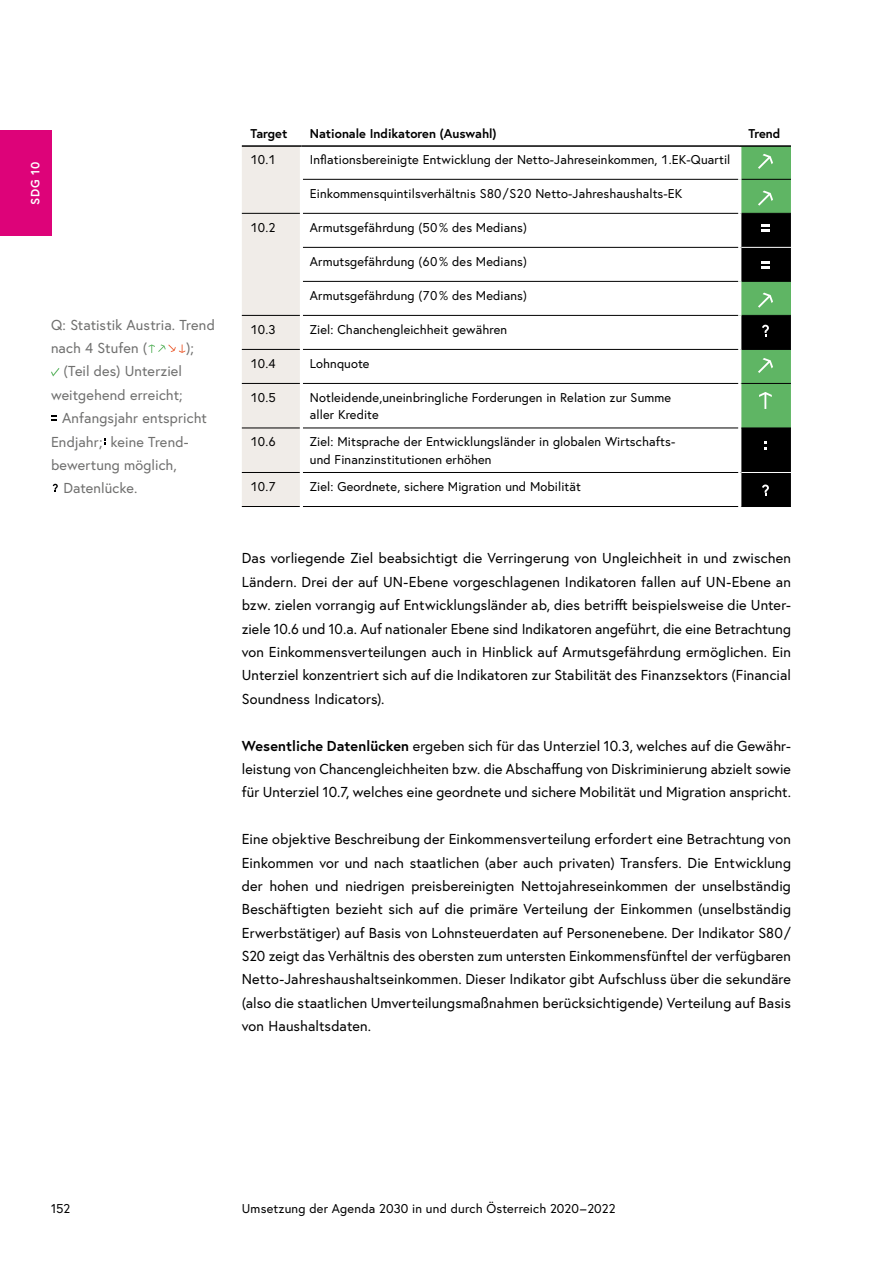
<style>
.page{position:relative;width:893px;height:1263px;background:#fff}
.page>*{position:absolute;margin:0;border:0;box-sizing:border-box;transform-origin:0 0}
.t1{font:14.4px/23.4px "Europa Austria";letter-spacing:.005em;color:#000;text-align:justify}
.t2{font:14.4px/23.4px "Europa Austria";letter-spacing:.005em;color:#6f6f6e}
.t3{font:12.75px/17.5px "Europa Austria";letter-spacing:.01em;color:#000}
.t4{font:700 12.75px "Europa Austria";color:#000}
.t5{font:700 12px "Europa Austria";color:#fff}
.s1{font-weight:700}
</style>
<div class="page">
<div style="left:0;top:131px;width:51px;height:105px;background:#dd0379"></div>
<div style="left:242px;top:147px;width:58px;height:359px;background:#f0ece8"></div>
<div style="left:740px;top:146px;width:51px;height:33px;background:#5fb564"></div>
<hr style="left:303px;top:179px;width:435px;height:1px;background:#000">
<hr style="left:303px;top:213px;width:435px;height:1px;background:#000">
<hr style="left:303px;top:247px;width:435px;height:1px;background:#000">
<hr style="left:303px;top:281px;width:435px;height:1px;background:#000">
<hr style="left:303px;top:315px;width:435px;height:1px;background:#000">
<hr style="left:303px;top:349px;width:435px;height:1px;background:#000">
<hr style="left:303px;top:383px;width:435px;height:1px;background:#000">
<hr style="left:303px;top:428px;width:435px;height:1px;background:#000">
<hr style="left:303px;top:472px;width:435px;height:1px;background:#000">
<hr style="left:303px;top:506px;width:435px;height:1px;background:#000">
<hr style="left:242px;top:213px;width:58px;height:1px;background:#000">
<hr style="left:242px;top:315px;width:58px;height:1px;background:#000">
<hr style="left:242px;top:428px;width:58px;height:1px;background:#000">
<hr style="left:242px;top:472px;width:58px;height:1px;background:#000">
<hr style="left:242px;top:506px;width:58px;height:1px;background:#000">
<hr style="left:738px;top:147px;width:3px;height:32px;background:#fff">
<hr style="left:242px;top:349px;width:58px;height:1px;background:#000">
<hr style="left:242px;top:383px;width:58px;height:1px;background:#000">
<hr style="left:242px;top:145px;width:59px;height:2px;background:#000">
<hr style="left:301px;top:145px;width:439px;height:2px;background:#000">
<hr style="left:740px;top:145px;width:51px;height:2px;background:#000">
<hr style="left:741px;top:506px;width:50px;height:1px;background:#000">
<svg style="left:758px;top:154px;width:15px;height:15px"></svg>
<svg style="left:740px;top:179px;width:51px;height:327px"></svg>
<svg style="left:149px;top:344px;width:36px;height:9px"></svg>
<svg style="left:51px;top:368px;width:8px;height:8px"></svg>
<svg style="left:52px;top:415px;width:5px;height:6px"></svg>
<svg style="left:104px;top:438px;width:2px;height:7px"></svg>
<svg style="left:53px;top:484px;width:5px;height:8px"></svg>
<p class="t5" style="left:27px;top:205px;width:45px;rotate:-90deg">SDG 10</p>
<p class="t2" style="left:51px;top:313px;width:165px">Q: Statistik Austria. Trend nach 4 Stufen (</p>
<p class="t2" style="left:186px;top:336px;width:9px">);</p>
<p class="t2" style="left:63px;top:359px;width:120px">(Teil des) Unterziel</p>
<p class="t2" style="left:51px;top:383px;width:133px">weitgehend erreicht;</p>
<p class="t2" style="left:62px;top:406px;width:146px">Anfangsjahr entspricht</p>
<p class="t2" style="left:51px;top:429px;width:139px">Endjahr; keine Trend-</p>
<p class="t2" style="left:51px;top:453px;width:127px">bewertung möglich,</p>
<p class="t2" style="left:63px;top:476px;width:75px">Datenlücke.</p>
<p class="t4" style="left:250px;top:124px;width:39px">Target</p>
<p class="t4" style="left:310px;top:124px;width:188px">Nationale Indikatoren (Auswahl)</p>
<p class="t4" style="left:748px;top:124px;width:33px">Trend</p>
<p class="t3" style="left:250px;top:150px;width:27px">10.1</p>
<p class="t3" style="left:310px;top:150px;width:422px">Inflationsbereinigte Entwicklung der Netto-Jahreseinkommen, 1.EK-Quartil</p>
<p class="t3" style="left:310px;top:184px;width:374px">Einkommensquintilsverhältnis S80/S20 Netto-Jahreshaushalts-EK</p>
<p class="t3" style="left:250px;top:218px;width:27px">10.2</p>
<p class="t3" style="left:310px;top:218px;width:219px">Armutsgefährdung (50 % des Medians)</p>
<p class="t3" style="left:310px;top:252px;width:219px">Armutsgefährdung (60 % des Medians)</p>
<p class="t3" style="left:310px;top:286px;width:219px">Armutsgefährdung (70 % des Medians)</p>
<p class="t3" style="left:250px;top:320px;width:27px">10.3</p>
<p class="t3" style="left:310px;top:320px;width:199px">Ziel: Chanchengleichheit gewähren</p>
<p class="t3" style="left:250px;top:354px;width:27px">10.4</p>
<p class="t3" style="left:310px;top:354px;width:61px">Lohnquote</p>
<p class="t3" style="left:250px;top:388px;width:27px">10.5</p>
<p class="t3" style="left:310px;top:388px;width:363px">Notleidende,uneinbringliche Forderungen in Relation zur Summe aller Kredite</p>
<p class="t3" style="left:250px;top:433px;width:27px">10.6</p>
<p class="t3" style="left:310px;top:433px;width:367px">Ziel: Mitsprache der Entwicklungsländer in globalen Wirtschafts&shy;und Finanzinstitutionen erhöhen</p>
<p class="t3" style="left:250px;top:477px;width:27px">10.7</p>
<p class="t3" style="left:310px;top:477px;width:273px">Ziel: Geordnete, sichere Migration und Mobilität</p>
<p class="t1" style="left:242px;top:546px;width:551px">Das vorliegende Ziel beabsichtigt die Verringerung von Ungleichheit in und zwischen Ländern. Drei der auf UN-Ebene vorgeschlagenen Indikatoren fallen auf UN-Ebene an bzw. zielen vorrangig auf Entwicklungsländer ab, dies betrifft beispielsweise die Unter&shy;ziele 10.6 und 10.a. Auf nationaler Ebene sind Indikatoren angeführt, die eine Betrachtung von Einkommensverteilungen auch in Hinblick auf Armutsgefährdung ermöglichen. Ein Unterziel konzentriert sich auf die Indikatoren zur Stabilität des Finanzsektors (Financial Soundness Indicators).</p>
<p class="t1" style="left:242px;top:733px;width:551px"><span class="s1">Wesentliche Datenlücken</span> ergeben sich für das Unterziel 10.3, welches auf die Gewähr&shy;leistung von Chancengleichheiten bzw. die Abschaffung von Diskriminierung abzielt sowie für Unterziel 10.7, welches eine geordnete und sichere Mobilität und Migration anspricht.</p>
<p class="t1" style="left:242px;top:827px;width:551px">Eine objektive Beschreibung der Einkommensverteilung erfordert eine Betrachtung von Einkommen vor und nach staatlichen (aber auch privaten) Transfers. Die Entwicklung der hohen und niedrigen preisbereinigten Nettojahreseinkommen der unselbständig Beschäftigten bezieht sich auf die primäre Verteilung der Einkommen (unselbständig Erwerbstätiger) auf Basis von Lohnsteuerdaten auf Personenebene. Der Indikator S80/ S20 zeigt das Verhältnis des obersten zum untersten Einkommensfünftel der verfügbaren Netto-Jahreshaushaltseinkommen. Dieser Indikator gibt Aufschluss über die sekundäre (also die staatlichen Umverteilungsmaßnahmen berücksichtigende) Verteilung auf Basis von Haushaltsdaten.</p>
<p class="t3" style="left:51px;top:1199px;width:21px">152</p>
<p class="t3" style="left:242px;top:1199px;width:375px">Umsetzung der Agenda 2030 in und durch Österreich 2020–2022</p>
</div>
